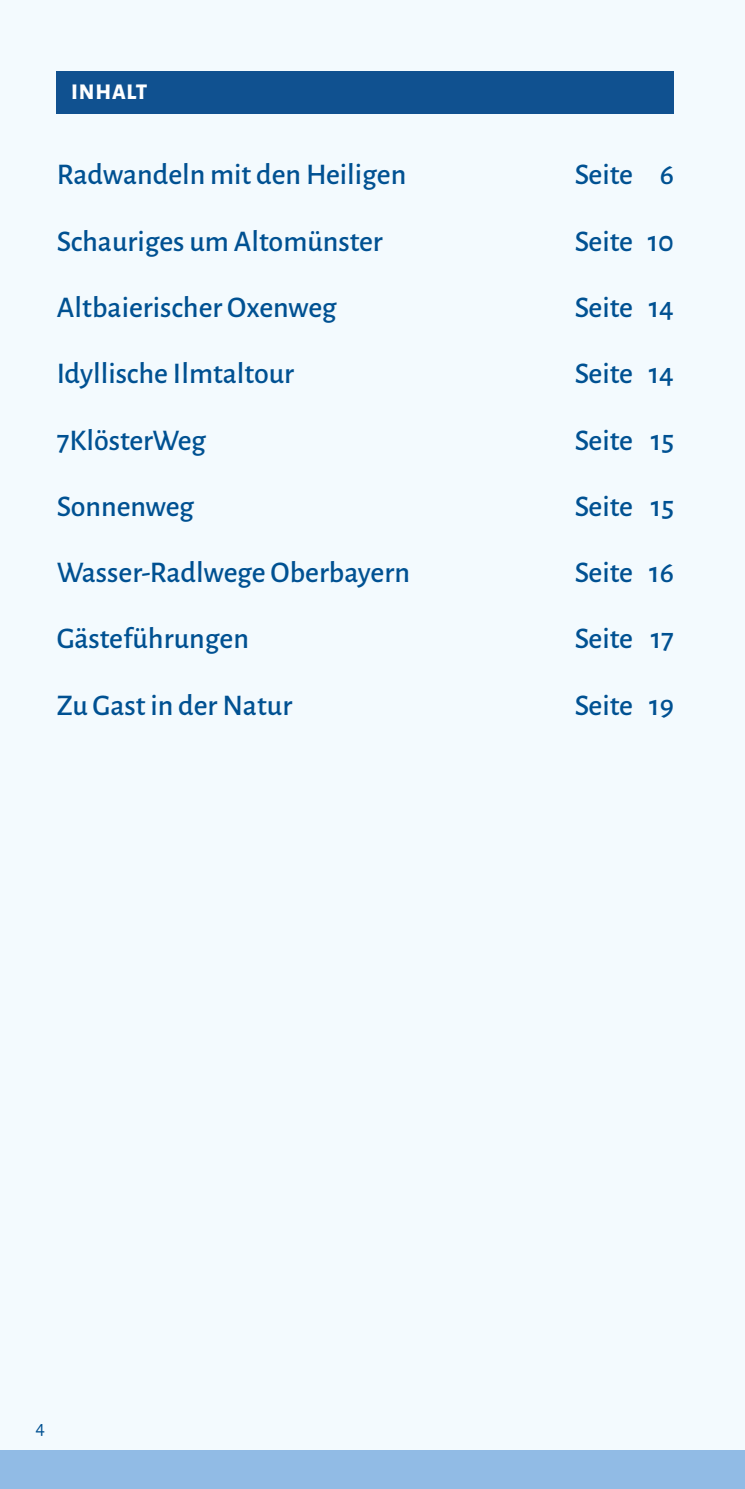
<style>
.page{position:relative;width:745px;height:1489px;background:#fff}
.page>*{position:absolute;margin:0;border:0;box-sizing:border-box;transform-origin:0 0}
.t1{font:500 30px "Alegreya Sans";color:#005192}
.t2{font:800 22.5px "Alegreya Sans";letter-spacing:.035em;color:#fff}
.t3{font:20px "Alegreya Sans";color:#005192}
</style>
<div class="page">
<div style="left:0;top:0;width:744px;height:1488px;background:#f3fafe"></div>
<div style="left:0;top:1449px;width:744px;height:39px;background:#91bbe5"></div>
<div style="left:57px;top:71px;width:616px;height:42px;background:#105190"></div>
<p class="t2" style="left:71px;top:74px;width:78px">INHALT</p>
<p class="t1" style="left:57px;top:154px;width:351px">Radwandeln mit den Heiligen</p>
<p class="t1" style="left:574px;top:154px;width:101px">Seite 6</p>
<p class="t1" style="left:57px;top:220px;width:327px">Schauriges um Altomünster</p>
<p class="t1" style="left:574px;top:220px;width:101px">Seite 10</p>
<p class="t1" style="left:57px;top:286px;width:281px">Altbaierischer Oxenweg</p>
<p class="t1" style="left:574px;top:286px;width:101px">Seite 14</p>
<p class="t1" style="left:57px;top:352px;width:239px">Idyllische Ilmtaltour</p>
<p class="t1" style="left:574px;top:352px;width:101px">Seite 14</p>
<p class="t1" style="left:57px;top:419px;width:151px">7KlösterWeg</p>
<p class="t1" style="left:574px;top:419px;width:101px">Seite 15</p>
<p class="t1" style="left:57px;top:485px;width:139px">Sonnenweg</p>
<p class="t1" style="left:574px;top:485px;width:101px">Seite 15</p>
<p class="t1" style="left:57px;top:551px;width:354px">Wasser-Radlwege Oberbayern</p>
<p class="t1" style="left:574px;top:551px;width:101px">Seite 16</p>
<p class="t1" style="left:57px;top:617px;width:193px">Gästeführungen</p>
<p class="t1" style="left:574px;top:617px;width:101px">Seite 17</p>
<p class="t1" style="left:57px;top:684px;width:237px">Zu Gast in der Natur</p>
<p class="t1" style="left:574px;top:684px;width:101px">Seite 19</p>
<p class="t3" style="left:35px;top:1413px;width:11px">4</p>
</div>
